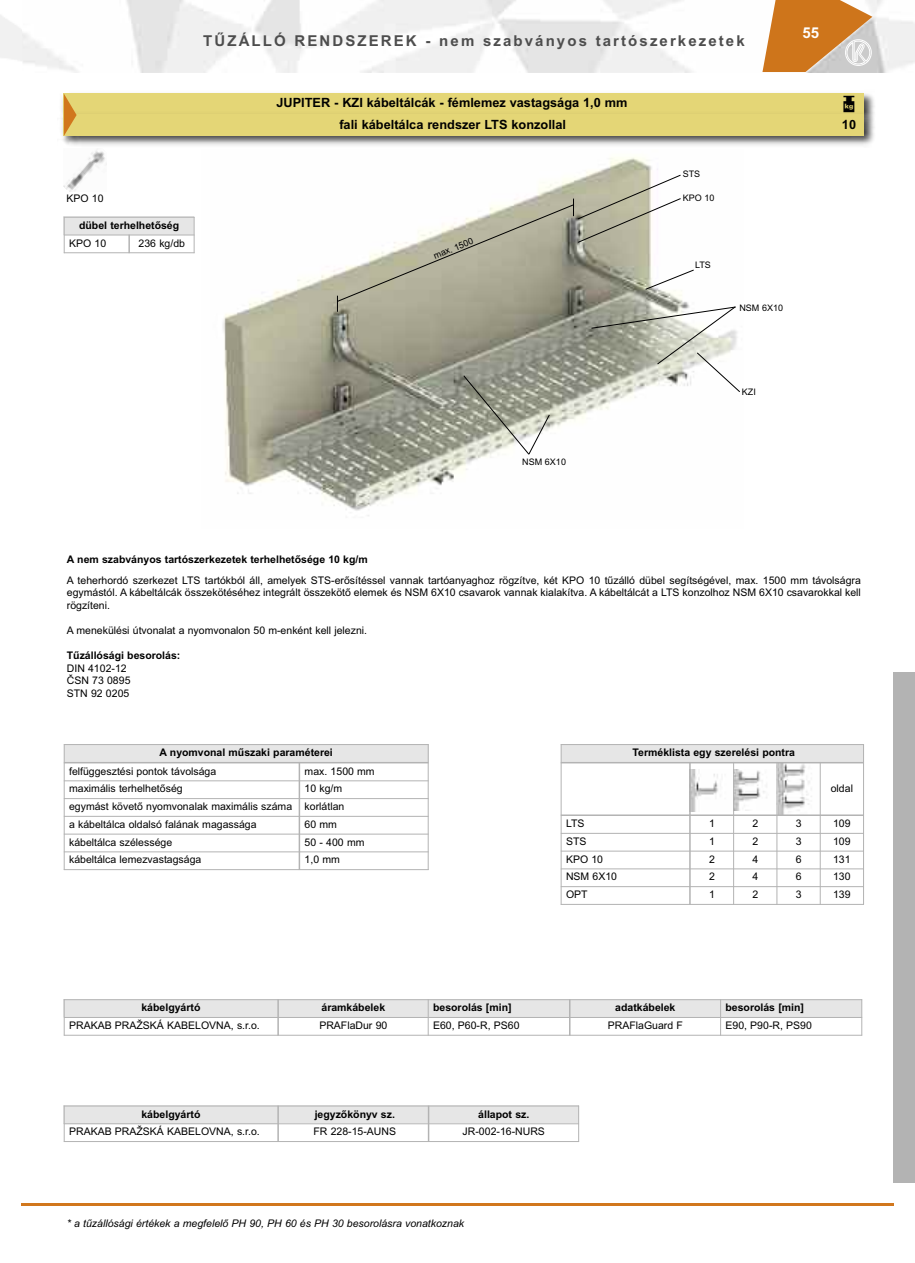
<style>
.page{position:relative;width:915px;height:1263px;background:#fff}
.page>*{position:absolute;margin:0;border:0;box-sizing:border-box;transform-origin:0 0}
.t1{font:700 15px "Arial";letter-spacing:.14em;color:#4d4d4d}
.t2{font:700 15px "Arial";color:#fff}
.t3{font:700 12.75px/21.3px "Arial";color:#000;text-align:center}
.t4{font:10.5px/12.6px "Arial";color:#000}
.t5{font:700 10.5px "Arial";color:#000}
.t6{font:italic 10.5px "Arial";color:#000}
.t7{font:9px "Arial";color:#000}
</style>
<div class="page">
<svg style="left:21px;top:0;width:893px;height:72px"></svg>
<hr style="left:21px;top:1203px;width:872px;height:2px;background:#d1771d">
<div style="left:893px;top:672px;width:21px;height:510px;background:#b3b3b3"></div>
<img style="left:223px;top:157px;width:458px;height:359px">
<div style="left:560px;top:744px;width:303px;height:19px;background:#e6e6e6"></div>
<img style="left:690px;top:770px;width:28px;height:41px">
<svg style="left:734px;top:763px;width:42px;height:48px"></svg>
<img style="left:777px;top:763px;width:42px;height:51px">
<hr style="left:560px;top:744px;width:1px;height:161px;background:#b3b3b3">
<hr style="left:689px;top:762px;width:1px;height:143px;background:#b3b3b3">
<hr style="left:733px;top:762px;width:1px;height:143px;background:#b3b3b3">
<hr style="left:776px;top:762px;width:1px;height:143px;background:#b3b3b3">
<hr style="left:819px;top:762px;width:1px;height:143px;background:#b3b3b3">
<hr style="left:862px;top:744px;width:1px;height:161px;background:#b3b3b3">
<hr style="left:560px;top:744px;width:303px;height:1px;background:#b3b3b3">
<hr style="left:560px;top:762px;width:303px;height:1px;background:#b3b3b3">
<hr style="left:560px;top:814px;width:303px;height:2px;background:#b3b3b3">
<hr style="left:560px;top:833px;width:303px;height:1px;background:#b3b3b3">
<hr style="left:560px;top:851px;width:303px;height:1px;background:#b3b3b3">
<hr style="left:560px;top:868px;width:303px;height:1px;background:#b3b3b3">
<hr style="left:560px;top:886px;width:303px;height:1px;background:#b3b3b3">
<hr style="left:560px;top:904px;width:303px;height:1px;background:#b3b3b3">
<div style="left:64px;top:744px;width:364px;height:19px;background:#e6e6e6"></div>
<hr style="left:64px;top:744px;width:1px;height:126px;background:#b3b3b3">
<hr style="left:298px;top:762px;width:2px;height:108px;background:#b3b3b3">
<hr style="left:427px;top:744px;width:1px;height:126px;background:#b3b3b3">
<hr style="left:64px;top:744px;width:364px;height:1px;background:#b3b3b3">
<hr style="left:64px;top:762px;width:364px;height:1px;background:#b3b3b3">
<hr style="left:64px;top:780px;width:364px;height:1px;background:#b3b3b3">
<hr style="left:64px;top:798px;width:364px;height:1px;background:#b3b3b3">
<hr style="left:64px;top:816px;width:364px;height:1px;background:#b3b3b3">
<hr style="left:64px;top:834px;width:364px;height:1px;background:#b3b3b3">
<hr style="left:64px;top:851px;width:364px;height:1px;background:#b3b3b3">
<hr style="left:64px;top:869px;width:364px;height:1px;background:#b3b3b3">
<div style="left:64px;top:999px;width:214px;height:18px;background:#e6e6e6"></div>
<div style="left:278px;top:999px;width:150px;height:18px;background:#e6e6e6"></div>
<div style="left:428px;top:999px;width:141px;height:18px;background:#e6e6e6"></div>
<div style="left:569px;top:999px;width:151px;height:18px;background:#e6e6e6"></div>
<div style="left:720px;top:999px;width:141px;height:18px;background:#e6e6e6"></div>
<hr style="left:64px;top:999px;width:1px;height:36px;background:#b3b3b3">
<hr style="left:277px;top:999px;width:2px;height:36px;background:#b3b3b3">
<hr style="left:427px;top:999px;width:1px;height:36px;background:#b3b3b3">
<hr style="left:569px;top:999px;width:1px;height:36px;background:#b3b3b3">
<hr style="left:720px;top:999px;width:1px;height:36px;background:#b3b3b3">
<hr style="left:861px;top:999px;width:1px;height:36px;background:#b3b3b3">
<hr style="left:64px;top:999px;width:797px;height:1px;background:#b3b3b3">
<hr style="left:64px;top:1017px;width:797px;height:1px;background:#b3b3b3">
<hr style="left:64px;top:1035px;width:797px;height:1px;background:#b3b3b3">
<img style="left:64px;top:151px;width:41px;height:40px">
<div style="left:64px;top:1106px;width:214px;height:18px;background:#e6e6e6"></div>
<div style="left:278px;top:1106px;width:150px;height:18px;background:#e6e6e6"></div>
<div style="left:428px;top:1106px;width:151px;height:18px;background:#e6e6e6"></div>
<hr style="left:64px;top:1106px;width:1px;height:36px;background:#b3b3b3">
<hr style="left:277px;top:1106px;width:2px;height:36px;background:#b3b3b3">
<hr style="left:427px;top:1106px;width:2px;height:36px;background:#b3b3b3">
<hr style="left:578px;top:1106px;width:1px;height:36px;background:#b3b3b3">
<hr style="left:64px;top:1106px;width:515px;height:1px;background:#b3b3b3">
<hr style="left:64px;top:1123px;width:515px;height:1px;background:#b3b3b3">
<hr style="left:64px;top:1141px;width:515px;height:1px;background:#b3b3b3">
<div style="left:64px;top:217px;width:130px;height:18px;background:#e6e6e6"></div>
<hr style="left:64px;top:217px;width:1px;height:36px;background:#b3b3b3">
<svg style="left:128px;top:236px;width:2px;height:16px"></svg>
<hr style="left:194px;top:217px;width:1px;height:36px;background:#b3b3b3">
<hr style="left:64px;top:217px;width:130px;height:1px;background:#b3b3b3">
<hr style="left:64px;top:235px;width:130px;height:1px;background:#b3b3b3">
<hr style="left:64px;top:252px;width:130px;height:1px;background:#b3b3b3">
<img style="left:61px;top:93px;width:814px;height:16px">
<div style="left:64px;top:94px;width:799px;height:21px;background:#e4d676"></div>
<img style="left:61px;top:109px;width:814px;height:42px">
<div style="left:64px;top:115px;width:799px;height:21px;background:#e4d676"></div>
<svg style="left:64px;top:94px;width:13px;height:42px"></svg>
<svg style="left:337px;top:175px;width:403px;height:280px"></svg>
<svg style="left:843px;top:109px;width:11px;height:3px"></svg>
<h1 class="t1" style="left:203px;top:32px;width:543px">TŰZÁLLÓ RENDSZEREK - nem szabványos tartószerkezetek</h1>
<p class="t4" style="left:67px;top:192px;width:39px">KPO 10</p>
<p class="t5" style="left:79px;top:219px;width:102px">dübel terhelhetőség</p>
<p class="t4" style="left:69px;top:237px;width:39px">KPO 10</p>
<p class="t4" style="left:138px;top:237px;width:48px">236 kg/db</p>
<p class="t3" style="left:276px;top:92px;width:352px">JUPITER - KZI kábeltálcák - fémlemez vastagsága 1,0 mm fali kábeltálca rendszer LTS konzollal</p>
<p class="t7" style="left:432px;top:251px;width:44px;rotate:-22deg">max. 1500</p>
<p class="t7" style="left:682px;top:169px;width:19px">STS</p>
<p class="t7" style="left:682px;top:192px;width:33px">KPO 10</p>
<p class="t7" style="left:694px;top:260px;width:17px">LTS</p>
<p class="t7" style="left:739px;top:303px;width:45px">NSM 6X10</p>
<h1 class="t2" style="left:802px;top:24px;width:18px">55</h1>
<p class="t3" style="left:841px;top:114px;width:16px">10</p>
<p class="t7" style="left:522px;top:457px;width:45px">NSM 6X10</p>
<p class="t7" style="left:741px;top:387px;width:16px">KZI</p>
<p class="t5" style="left:67px;top:554px;width:302px">A nem szabványos tartószerkezetek terhelhetősége 10 kg/m</p>
<p class="t4" style="left:67px;top:574px;width:795px;text-align:justify">A teherhordó szerkezet LTS tartókból áll, amelyek STS-erősítéssel vannak tartóanyaghoz rögzítve, két KPO 10 tűzálló dübel segítségével, max. 1500 mm távolságra egymástól. A kábeltálcák összekötéséhez integrált összekötő elemek és NSM 6X10 csavarok vannak kialakítva. A kábeltálcát a LTS konzolhoz NSM 6X10 csavarokkal kell rögzíteni.</p>
<p class="t4" style="left:67px;top:624px;width:302px">A menekülési útvonalat a nyomvonalon 50 m-enként kell jelezni.</p>
<p class="t5" style="left:67px;top:649px;width:115px">Tűzállósági besorolás:</p>
<p class="t4" style="left:67px;top:662px;width:65px">DIN 4102-12<br>ČSN 73 0895<br>STN 92 0205</p>
<p class="t5" style="left:159px;top:746px;width:175px">A nyomvonal műszaki paraméterei</p>
<p class="t4" style="left:69px;top:765px;width:149px">felfüggesztési pontok távolsága</p>
<p class="t4" style="left:304px;top:765px;width:72px">max. 1500 mm</p>
<p class="t4" style="left:69px;top:782px;width:115px">maximális terhelhetőség</p>
<p class="t4" style="left:69px;top:780px;width:277px;line-height:17.7px;text-indent:235px">10 kg/m egymást követő nyomvonalak maximális száma korlátlan a kábeltálca oldalsó falának magassága</p>
<p class="t4" style="left:304px;top:818px;width:34px">60 mm</p>
<p class="t4" style="left:69px;top:836px;width:105px">kábeltálca szélessége</p>
<p class="t4" style="left:304px;top:836px;width:61px">50 - 400 mm</p>
<p class="t4" style="left:69px;top:853px;width:134px">kábeltálca lemezvastagsága</p>
<p class="t4" style="left:304px;top:853px;width:37px">1,0 mm</p>
<p class="t5" style="left:632px;top:746px;width:164px">Terméklista egy szerelési pontra</p>
<p class="t4" style="left:830px;top:782px;width:24px">oldal</p>
<p class="t4" style="left:566px;top:817px;width:20px">LTS</p>
<p class="t4" style="left:708px;top:817px;width:7px">1</p>
<p class="t4" style="left:752px;top:817px;width:7px">2</p>
<p class="t4" style="left:795px;top:817px;width:7px">3</p>
<p class="t4" style="left:832px;top:817px;width:19px">109</p>
<p class="t4" style="left:566px;top:835px;width:22px">STS</p>
<p class="t4" style="left:708px;top:835px;width:7px">1</p>
<p class="t4" style="left:752px;top:835px;width:7px">2</p>
<p class="t4" style="left:795px;top:835px;width:7px">3</p>
<p class="t4" style="left:832px;top:835px;width:19px">109</p>
<p class="t4" style="left:566px;top:853px;width:39px">KPO 10</p>
<p class="t4" style="left:708px;top:853px;width:7px">2</p>
<p class="t4" style="left:752px;top:853px;width:7px">4</p>
<p class="t4" style="left:795px;top:853px;width:7px">6</p>
<p class="t4" style="left:832px;top:853px;width:19px">131</p>
<p class="t4" style="left:566px;top:870px;width:53px">NSM 6X10</p>
<p class="t4" style="left:708px;top:870px;width:7px">2</p>
<p class="t4" style="left:752px;top:870px;width:7px">4</p>
<p class="t4" style="left:795px;top:870px;width:7px">6</p>
<p class="t4" style="left:832px;top:870px;width:19px">130</p>
<p class="t4" style="left:566px;top:888px;width:23px">OPT</p>
<p class="t4" style="left:708px;top:888px;width:7px">1</p>
<p class="t4" style="left:752px;top:888px;width:7px">2</p>
<p class="t4" style="left:795px;top:888px;width:7px">3</p>
<p class="t4" style="left:832px;top:888px;width:19px">139</p>
<p class="t5" style="left:141px;top:1001px;width:60px">kábelgyártó</p>
<p class="t5" style="left:321px;top:1001px;width:65px">áramkábelek</p>
<p class="t5" style="left:433px;top:1001px;width:80px">besorolás [min]</p>
<p class="t5" style="left:615px;top:1001px;width:62px">adatkábelek</p>
<p class="t5" style="left:725px;top:1001px;width:80px">besorolás [min]</p>
<p class="t4" style="left:69px;top:1019px;width:192px">PRAKAB PRAŽSKÁ KABELOVNA, s.r.o.</p>
<p class="t4" style="left:319px;top:1019px;width:69px">PRAFlaDur 90</p>
<p class="t4" style="left:433px;top:1019px;width:88px">E60, P60-R, PS60</p>
<p class="t4" style="left:607px;top:1019px;width:76px">PRAFlaGuard F</p>
<p class="t4" style="left:725px;top:1019px;width:88px">E90, P90-R, PS90</p>
<p class="t5" style="left:141px;top:1108px;width:60px">kábelgyártó</p>
<p class="t5" style="left:314px;top:1108px;width:82px">jegyzőkönyv sz.</p>
<p class="t5" style="left:478px;top:1108px;width:53px">állapot sz.</p>
<p class="t4" style="left:69px;top:1125px;width:192px">PRAKAB PRAŽSKÁ KABELOVNA, s.r.o.</p>
<p class="t4" style="left:313px;top:1125px;width:84px">FR 228-15-AUNS</p>
<p class="t4" style="left:462px;top:1125px;width:84px">JR-002-16-NURS</p>
<p class="t6" style="left:67px;top:1218px;width:398px">* a tűzállósági értékek a megfelelő PH 90, PH 60 és PH 30 besorolásra vonatkoznak</p>
</div>
